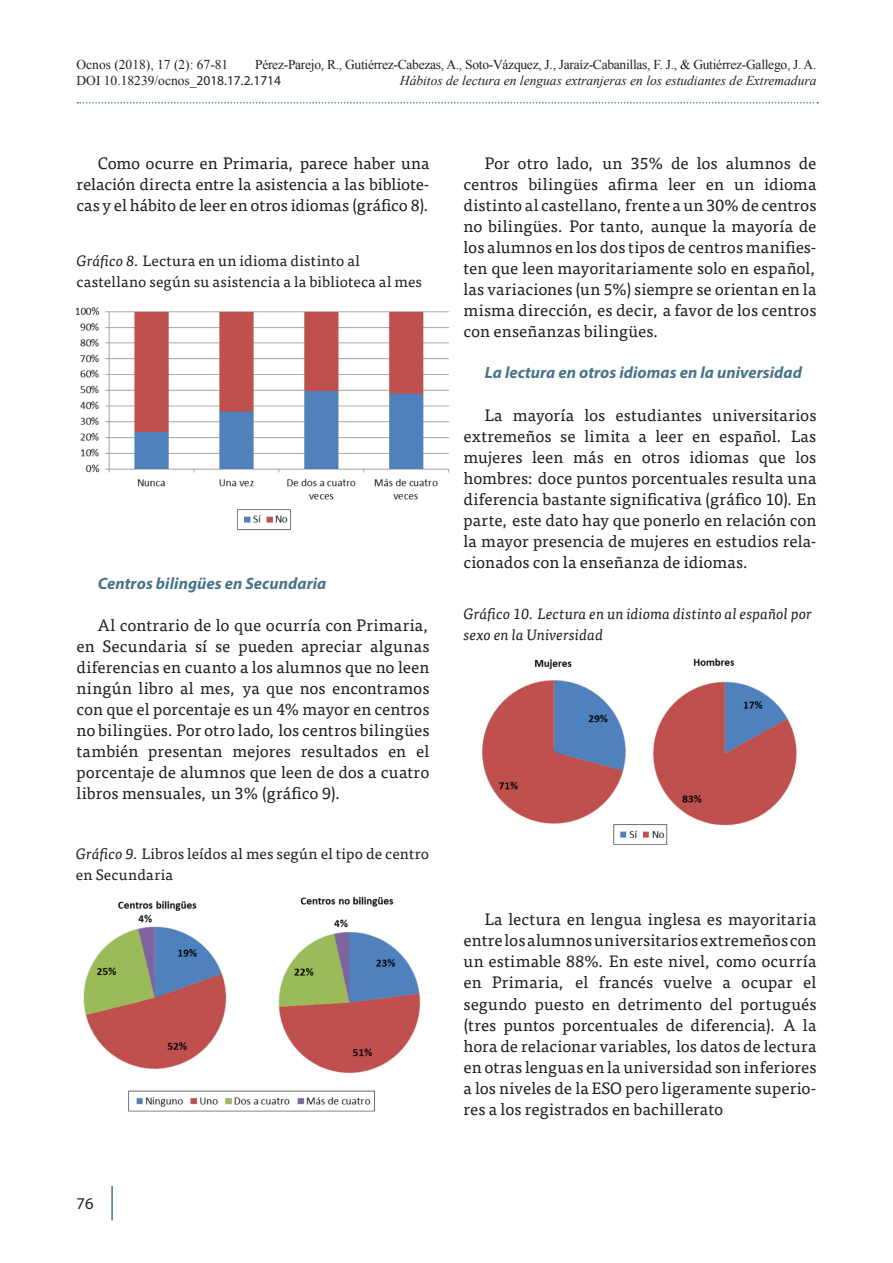
<style>
.page{position:relative;width:893px;height:1263px;background:#fff}
.page>*{position:absolute;margin:0;border:0;box-sizing:border-box;transform-origin:0 0}
.Texto_corrido{font:16.5px/21px "Tisa Pro";color:#231f20;text-align:justify}
.Subapartado{font:italic 700 16.5px "Myriad Pro";letter-spacing:.005em;color:#49748a}
.t1{font:16.5px "Myriad Pro";color:#231f20}
.Título_tablas-gráfic{font:15px/21px "Tisa Pro";letter-spacing:.01em;color:#231f20}
.Título_tablas-gráfic-2{font:italic 15px/21px "Tisa Pro";letter-spacing:.005em;color:#231f20}
.t2{font:13.5px "Times New Roman";letter-spacing:-.02em;color:#231f20}
.t3{font:italic 13.5px "Times New Roman";color:#231f20}
.t4{font:13.5px/16.2px "Times New Roman";color:#231f20}
.s1{font-family:"Myriad Pro"}
.s2{font-style:italic}
</style>
<div class="page">
<svg style="left:77px;top:102px;width:741px;height:2px"></svg>
<hr style="left:111px;top:1187px;width:2px;height:33px;background:#49748a">
<img style="left:482px;top:658px;width:315px;height:187px">
<img style="left:77px;top:307px;width:372px;height:224px">
<img style="left:83px;top:896px;width:338px;height:216px">
<p class="t2" style="left:255px;top:55px;width:563px">Pérez-Parejo, R., Gutiérrez-Cabezas, A., Soto-Vázquez, J., Jaraíz-Cabanillas, F. J., &amp; Gutiérrez-Gallego, J. A.</p>
<p class="t3" style="left:400px;top:71px;width:418px">Hábitos de lectura en lenguas extranjeras en los estudiantes de Extremadura</p>
<p class="t4" style="left:77px;top:56px;width:206px">Ocnos (2018), 17 (2): 67-81<br>DOI 10.18239/ocnos_<span class="s1">2018.17.2.1714</span></p>
<p class="Texto_corrido" style="left:77px;top:152px;width:354px;text-indent:21px">Como ocurre en Primaria, parece haber una relación directa entre la asistencia a las bibliote&shy;cas y el hábito de leer en otros idiomas (gráfico 8).</p>
<p class="Título_tablas-gráfic" style="left:77px;top:249px;width:347px"><span class="s2">Gráfico 8.</span> Lectura en un idioma distinto al castellano según su asistencia a la biblioteca al mes</p>
<p class="Subapartado" style="left:98px;top:573px;width:230px">Centros bilingües en Secundaria</p>
<p class="Texto_corrido" style="left:77px;top:614px;width:354px;text-indent:21px">Al contrario de lo que ocurría con Primaria, en Secundaria sí se pueden apreciar algunas diferencias en cuanto a los alumnos que no leen ningún libro al mes, ya que nos encontramos con que el porcentaje es un 4% mayor en centros no bilingües. Por otro lado, los centros bilingües también presentan mejores resultados en el porcentaje de alumnos que leen de dos a cuatro libros mensuales, un 3% (gráfico 9).</p>
<p class="Título_tablas-gráfic" style="left:76px;top:842px;width:355px"><span class="s2">Gráfico 9.</span> Libros leídos al mes según el tipo de centro en Secundaria</p>
<p class="t1" style="left:77px;top:1194px;width:18px">76</p>
<p class="Texto_corrido" style="left:463px;top:152px;width:354px;text-indent:21px">Por otro lado, un 35% de los alumnos de centros bilingües afirma leer en un idioma distinto al castellano, frente a un 30% de centros no bilingües. Por tanto, aunque la mayoría de los alumnos en los dos tipos de centros manifies&shy;ten que leen mayoritariamente solo en español, las variaciones (un 5%) siempre se orientan en la misma dirección, es decir, a favor de los centros con enseñanzas bilingües.</p>
<p class="Subapartado" style="left:485px;top:362px;width:319px">La lectura en otros idiomas en la universidad</p>
<p class="Texto_corrido" style="left:463px;top:404px;width:354px;text-indent:21px">La mayoría los estudiantes universitarios extremeños se limita a leer en español. Las mujeres leen más en otros idiomas que los hombres: doce puntos porcentuales resulta una diferencia bastante significativa (gráfico 10). En parte, este dato hay que ponerlo en relación con la mayor presencia de mujeres en estudios rela&shy;cionados con la enseñanza de idiomas.</p>
<p class="Título_tablas-gráfic-2" style="left:463px;top:603px;width:350px">Gráfico 10. Lectura en un idioma distinto al español por sexo en la Universidad</p>
<p class="Texto_corrido" style="left:463px;top:908px;width:354px;text-indent:21px">La lectura en lengua inglesa es mayoritaria entre los alumnos universitarios extremeños con un estimable 88%. En este nivel, como ocurría en Primaria, el francés vuelve a ocupar el segundo puesto en detrimento del portugués (tres puntos porcentuales de diferencia). A la hora de relacionar variables, los datos de lectura en otras lenguas en la universidad son inferiores a los niveles de la ESO pero ligeramente superio&shy;res a los registrados en bachillerato</p>
</div>
